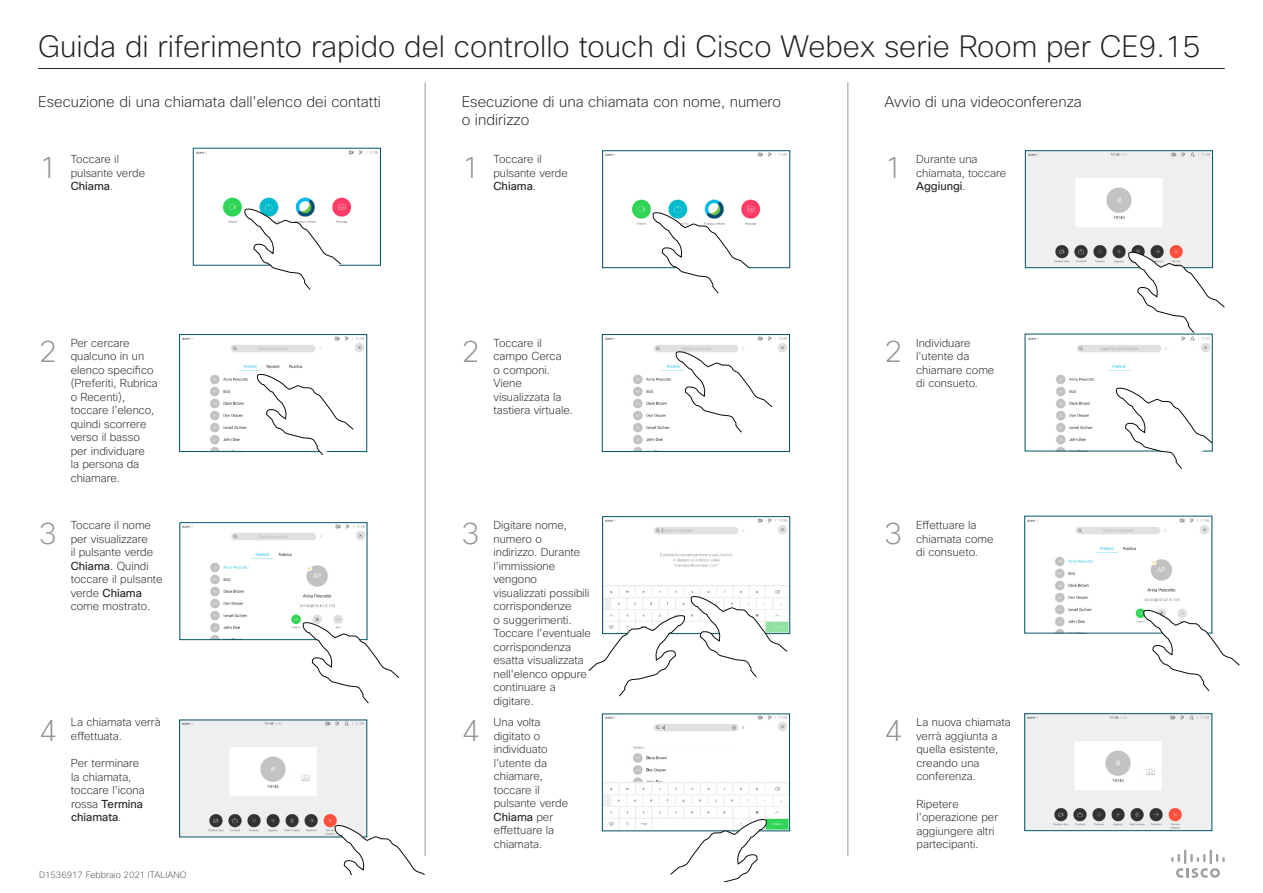
<style>
.page{position:relative;width:1263px;height:893px;background:#fff}
.page>*{position:absolute;margin:0;border:0;box-sizing:border-box;transform-origin:0 0}
.Subhead1{font:200 30px "Cisco Sans";color:#231f20}
.t1{font:200 30px "Cisco Sans";color:#939598}
.Subhead1-2{font:200 15px/18px "Cisco Sans";color:#231f20}
.CartoonAnnotation{font:200 11.25px/13.5px "Cisco Sans";color:#231f20}
.t2{font:200 9px "Cisco Sans";color:#4b4c4d}
.s1{font-weight:400}
</style>
<div class="page">
<img style="left:182px;top:722px;width:183px;height:113px">
<img style="left:196px;top:150px;width:182px;height:73px">
<svg style="left:244px;top:208px;width:97px;height:82px"></svg>
<img style="left:182px;top:525px;width:183px;height:113px">
<svg style="left:303px;top:622px;width:96px;height:81px"></svg>
<svg style="left:335px;top:825px;width:90px;height:50px"></svg>
<img style="left:182px;top:336px;width:182px;height:114px">
<div style="left:179px;top:334px;width:188px;height:118px;border:1px solid #005467"></div>
<svg style="left:257px;top:374px;width:97px;height:81px"></svg>
<img style="left:604px;top:716px;width:184px;height:113px">
<div style="left:602px;top:714px;width:188px;height:117px;border:1px solid #005467"></div>
<img style="left:605px;top:153px;width:182px;height:72px">
<div style="left:602px;top:151px;width:188px;height:117px;border:1px solid #005467"></div>
<svg style="left:653px;top:212px;width:96px;height:81px"></svg>
<img style="left:604px;top:519px;width:184px;height:113px">
<svg style="left:691px;top:596px;width:96px;height:81px"></svg>
<svg style="left:588px;top:615px;width:97px;height:81px"></svg>
<svg style="left:670px;top:819px;width:97px;height:63px"></svg>
<img style="left:605px;top:336px;width:182px;height:114px">
<div style="left:602px;top:334px;width:187px;height:118px;border:1px solid #005467"></div>
<svg style="left:676px;top:351px;width:96px;height:82px"></svg>
<img style="left:1027px;top:153px;width:183px;height:113px">
<div style="left:1025px;top:151px;width:187px;height:117px;border:1px solid #005467"></div>
<img style="left:1027px;top:716px;width:183px;height:113px">
<div style="left:1025px;top:714px;width:187px;height:117px;border:1px solid #005467"></div>
<svg style="left:1128px;top:251px;width:97px;height:82px"></svg>
<img style="left:1027px;top:518px;width:182px;height:113px">
<svg style="left:1143px;top:610px;width:97px;height:81px"></svg>
<img style="left:1028px;top:336px;width:182px;height:113px">
<svg style="left:1116px;top:387px;width:96px;height:82px"></svg>
<hr style="left:425px;top:82px;width:1px;height:774px;background:#939598">
<hr style="left:847px;top:82px;width:1px;height:774px;background:#939598">
<svg style="left:1171px;top:849px;width:54px;height:29px"></svg>
<hr style="left:38px;top:68px;width:1187px;height:1px;background:#231f20">
<h1 class="Subhead1" style="left:38px;top:27px;width:1164px">Guida di riferimento rapido del controllo touch di Cisco Webex serie Room per CE9.15</h1>
<h1 class="Subhead1-2" style="left:38px;top:93px;width:344px">Esecuzione di una chiamata dall'elenco dei contatti</h1>
<h1 class="Subhead1-2" style="left:884px;top:93px;width:199px">Avvio di una videoconferenza</h1>
<h1 class="Subhead1-2" style="left:462px;top:93px;width:321px">Esecuzione di una chiamata con nome, numero o indirizzo</h1>
<p class="t1" style="left:39px;top:149px;width:20px">1</p>
<p class="CartoonAnnotation" style="left:71px;top:153px;width:76px">Toccare il pulsante verde<br><span class="s1">Chiama</span>.</p>
<p class="t1" style="left:462px;top:149px;width:19px">1</p>
<p class="CartoonAnnotation" style="left:493px;top:153px;width:76px">Toccare il pulsante verde<br><span class="s1">Chiama</span>.</p>
<p class="t1" style="left:884px;top:149px;width:19px">1</p>
<p class="CartoonAnnotation" style="left:916px;top:153px;width:92px">Durante una chiamata, toccare<br><span class="s1">Aggiungi</span>.</p>
<p class="t1" style="left:39px;top:332px;width:20px">2</p>
<p class="CartoonAnnotation" style="left:71px;top:336px;width:89px">Per cercare qualcuno in un elenco specifico (Preferiti, Rubrica o Recenti), toccare l'elenco, quindi scorrere verso il basso per individuare<br>la persona da chiamare.</p>
<p class="t1" style="left:462px;top:332px;width:19px">2</p>
<p class="CartoonAnnotation" style="left:493px;top:336px;width:81px">Toccare il campo Cerca<br>o componi.<br>Viene visualizzata la tastiera virtuale.</p>
<p class="t1" style="left:884px;top:332px;width:19px">2</p>
<p class="CartoonAnnotation" style="left:916px;top:336px;width:80px">Individuare l'utente da chiamare come di consueto.</p>
<p class="t1" style="left:39px;top:515px;width:20px">3</p>
<p class="CartoonAnnotation" style="left:71px;top:519px;width:94px">Toccare il nome per visualizzare<br>il pulsante verde<br><span class="s1">Chiama</span>. Quindi toccare il pulsante verde <span class="s1">Chiama </span>come mostrato.</p>
<p class="t1" style="left:462px;top:514px;width:19px">3</p>
<p class="CartoonAnnotation" style="left:493px;top:518px;width:99px">Digitare nome, numero o<br>indirizzo. Durante l'immissione vengono visualizzati possibili corrispondenze<br>o suggerimenti.<br>Toccare l'eventuale corrispondenza esatta visualizzata nell'elenco oppure continuare a digitare.</p>
<p class="t1" style="left:884px;top:514px;width:19px">3</p>
<p class="CartoonAnnotation" style="left:916px;top:518px;width:79px">Effettuare la chiamata come di consueto.</p>
<p class="CartoonAnnotation" style="left:71px;top:716px;width:91px">La chiamata verrà effettuata.</p>
<p class="CartoonAnnotation" style="left:71px;top:756px;width:75px">Per terminare la chiamata, toccare l'icona rossa <span class="s1">Termina chiamata</span>.</p>
<p class="t1" style="left:39px;top:712px;width:20px">4</p>
<p class="CartoonAnnotation" style="left:494px;top:715px;width:76px">Una volta digitato o individuato l'utente da chiamare, toccare il pulsante verde<br><span class="s1">Chiama</span> per effettuare la chiamata.</p>
<p class="t1" style="left:462px;top:711px;width:19px">4</p>
<p class="CartoonAnnotation" style="left:916px;top:715px;width:96px">La nuova chiamata verrà aggiunta a quella esistente, creando una conferenza.</p>
<p class="CartoonAnnotation" style="left:916px;top:797px;width:83px">Ripetere l'operazione per aggiungere altri partecipanti.</p>
<p class="t1" style="left:884px;top:711px;width:19px">4</p>
<p class="t2" style="left:39px;top:869px;width:149px">D1536917 Febbraio 2021 ITALIANO</p>
</div>
